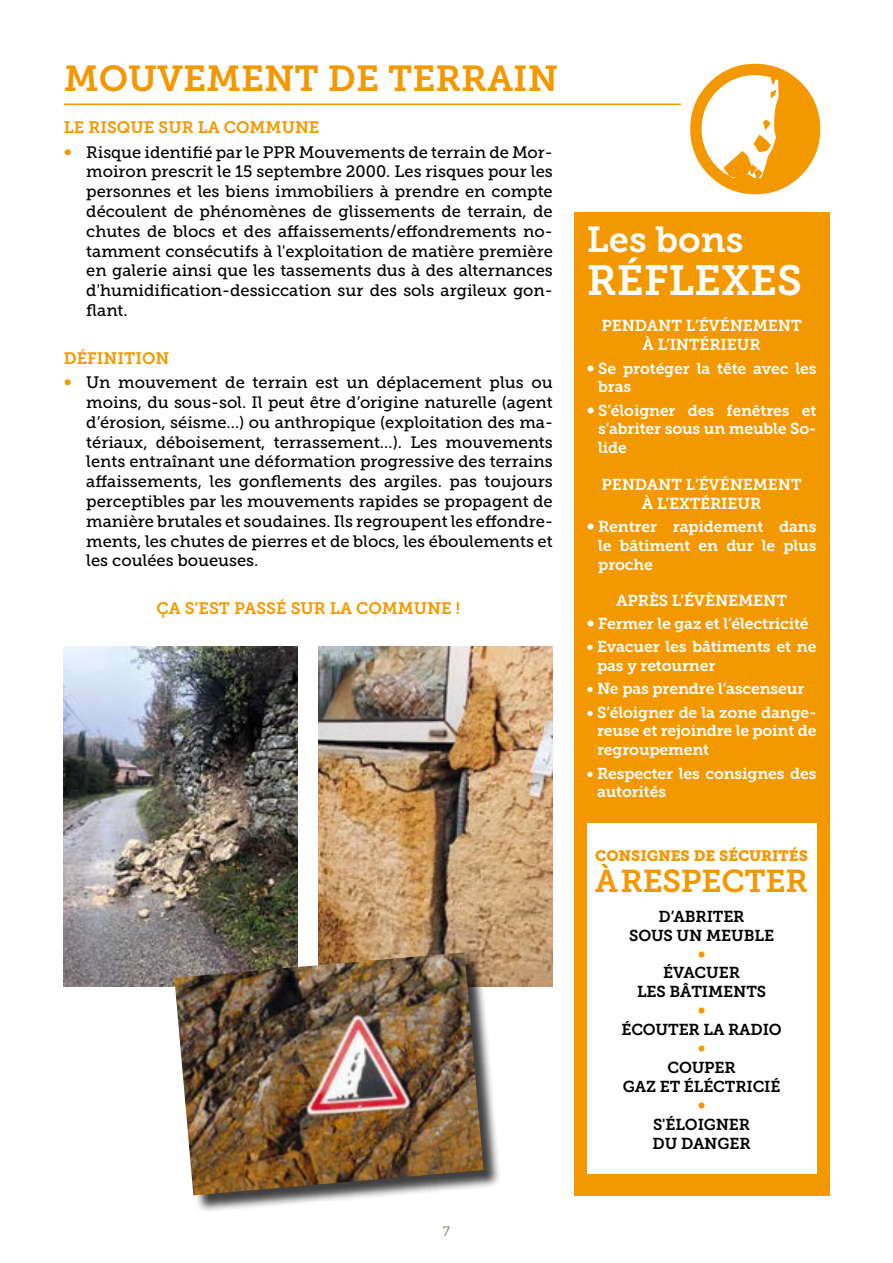
<style>
.page{position:relative;width:893px;height:1263px;background:#fff}
.page>*{position:absolute;margin:0;border:0;box-sizing:border-box;transform-origin:0 0}
.t1{font:130.5px "Aleagram";color:#f49800}
.t2{font:42px "Museo Slab 700";color:#fff}
.t3{font:36px "Museo Slab 700";color:#f49800}
.t4{font:36px "Museo Slab 700";color:#fff}
.t5{font:31.5px "Museo Slab 700";letter-spacing:-.01em;color:#f49800}
.t6{font:16.5px/19.8px "Museo Slab 500";color:#000;text-align:justify}
.t7{font:16.5px "Museo Slab 700";color:#f49800}
.t8{font:15.75px/18.9px "Museo Slab 700";letter-spacing:-.01em;color:#fff;text-align:center}
.t9{font:15.75px/18.9px "Museo Slab 700";letter-spacing:-.01em;color:#000;text-align:center}
.t10{font:15.75px "Museo Slab 700";color:#f49800}
.t11{font:15px "Museo Slab 900";letter-spacing:-.01em;color:#f49800}
.t12{font:13.5px "Museo Slab 300";color:#786b50}
.s1{color:#f49800}
</style>
<div class="page">
<hr style="left:64px;top:104px;width:765px;height:1px;background:#f49800">
<img style="left:64px;top:646px;width:234px;height:341px">
<img style="left:319px;top:646px;width:234px;height:341px">
<div style="left:681px;top:64px;width:148px;height:148px;background:#fff"></div>
<div style="left:574px;top:212px;width:255px;height:983px;background:#f49800"></div>
<div style="left:587px;top:824px;width:229px;height:350px;background:#fff"></div>
<div style="left:177px;top:955px;width:325px;height:258px;background:#000;opacity:.75"></div>
<img style="left:174px;top:952px;width:309px;height:243px">
<h3 class="t3" style="left:64px;top:58px;width:496px">MOUVEMENT DE TERRAIN</h3>
<p class="t7" style="left:64px;top:118px;width:257px">LE RISQUE SUR LA COMMUNE</p>
<p class="t6" style="left:86px;top:142px;width:468px;text-indent:-23px"><span class="s1">∞</span> Risque identifié par le PPR Mouvements de terrain de Mor&shy;moiron prescrit le 15 septembre 2000. Les risques pour les personnes et les biens immobiliers à prendre en compte découlent de phénomènes de glissements de terrain, de chutes de blocs et des affaissements/effondrements no&shy;tamment consécutifs à l'exploitation de matière première en galerie ainsi que les tassements dus à des alternances d'humidification-dessiccation sur des sols argileux gon&shy;flant.</p>
<p class="t7" style="left:64px;top:349px;width:107px">DÉFINITION</p>
<p class="t6" style="left:86px;top:373px;width:468px;text-indent:-23px"><span class="s1">∞</span> Un mouvement de terrain est un déplacement plus ou moins, du sous-sol. Il peut être d’origine naturelle (agent d’érosion, séisme…) ou anthropique (exploitation des ma&shy;tériaux, déboisement, terrassement…). Les mouvements lents entraînant une déformation progressive des terrains affaissements, les gonflements des argiles. pas toujours perceptibles par les mouvements rapides se propagent de manière brutales et soudaines. Ils regroupent les effondre&shy;ments, les chutes de pierres et de blocs, les éboulements et les coulées boueuses.</p>
<p class="t7" style="left:156px;top:599px;width:305px">ÇA S’EST PASSÉ SUR LA COMMUNE !</p>
<h1 class="t1" style="left:690px;top:62px;width:131px">h</h1>
<h3 class="t4" style="left:587px;top:219px;width:158px">Les bons</h3>
<h2 class="t2" style="left:587px;top:257px;width:217px">RÉFLEXES</h2>
<p class="t8" style="left:602px;top:317px;width:202px">PENDANT L’ÉVÉNEMENT<br>À L’INTÉRIEUR</p>
<p class="t8" style="left:598px;top:359px;width:220px;text-align:left;text-indent:-11px">∞ Se protéger la tête avec les bras</p>
<p class="t8" style="left:598px;top:401px;width:220px;text-align:justify;text-indent:-11px">∞ S’éloigner des fenêtres et s’abriter sous un meuble So&shy;lide</p>
<p class="t8" style="left:602px;top:475px;width:202px">PENDANT L’ÉVÉNEMENT<br>À L’EXTÉRIEUR</p>
<p class="t8" style="left:598px;top:517px;width:220px;text-align:justify;text-indent:-11px">∞ Rentrer rapidement dans le bâtiment en dur le plus proche</p>
<p class="t8" style="left:587px;top:589px;width:223px;line-height:23.1px">APRÈS L’ÉVÈNEMENT<br>∞ Fermer le gaz et l’électricité</p>
<p class="t8" style="left:597px;top:637px;width:221px;text-align:left;text-indent:-10px">• Evacuer les bâtiments et ne pas y retourner</p>
<p class="t8" style="left:587px;top:680px;width:219px">• Ne pas prendre l’ascenseur</p>
<p class="t8" style="left:597px;top:703px;width:221px;text-align:justify;text-indent:-10px">• S’éloigner de la zone dange&shy;reuse et rejoindre le point de regroupement</p>
<p class="t8" style="left:597px;top:764px;width:221px;text-align:left;text-indent:-10px">• Respecter les consignes des autorités</p>
<p class="t11" style="left:595px;top:846px;width:214px">CONSIGNES DE SÉCURITÉS</p>
<h3 class="t5" style="left:595px;top:863px;width:214px">À RESPECTER</h3>
<p class="t9" style="left:629px;top:907px;width:146px">D’ABRITER<br>SOUS UN MEUBLE</p>
<p class="t10" style="left:698px;top:945px;width:9px">∞</p>
<p class="t9" style="left:637px;top:964px;width:131px">ÉVACUER<br>LES BÂTIMENTS</p>
<p class="t10" style="left:698px;top:1002px;width:9px">∞</p>
<p class="t9" style="left:621px;top:1020px;width:162px">ÉCOUTER LA RADIO</p>
<p class="t10" style="left:698px;top:1040px;width:9px">∞</p>
<p class="t9" style="left:623px;top:1058px;width:159px">COUPER<br>GAZ ET ÉLÉCTRICIÉ</p>
<p class="t10" style="left:698px;top:1096px;width:9px">∞</p>
<p class="t9" style="left:653px;top:1115px;width:100px;text-align:left">S'ÉLOIGNER<br>DU DANGER</p>
<p class="t12" style="left:443px;top:1224px;width:9px">7</p>
</div>
